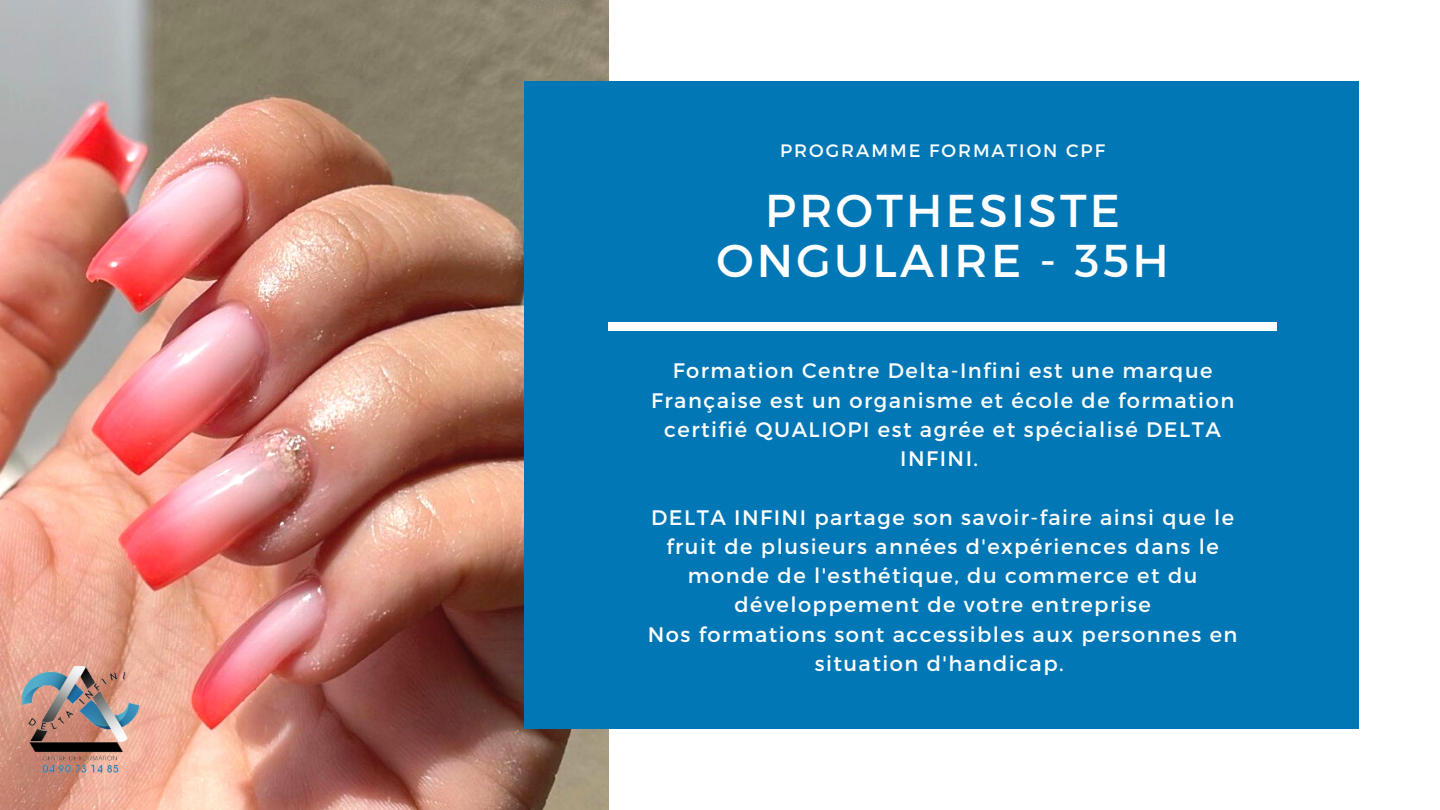
<style>
.page{position:relative;width:1440px;height:810px;background:#fff}
.page>*{position:absolute;margin:0;border:0;box-sizing:border-box;transform-origin:0 0}
.t1{font:46px/49.5px "Montserrat";letter-spacing:.07em;color:#fff;text-align:center}
.t2{font:21px/29.2px "Montserrat";letter-spacing:.07em;color:#fff;text-align:center}
.t3{font:18px "Montserrat";letter-spacing:.11em;color:#fff}
</style>
<div class="page">
<img style="left:0;top:0;width:608px;height:810px">
<div style="left:524px;top:81px;width:835px;height:648px;background:#0177b5"></div>
<div style="left:608px;top:322px;width:669px;height:9px;background:#fff"></div>
<img style="left:17px;top:645px;width:128px;height:149px">
<p class="t3" style="left:780px;top:138px;width:326px">PROGRAMME FORMATION CPF</p>
<h1 class="t1" style="left:716px;top:184px;width:454px">PROTHESISTE<br>ONGULAIRE - 35H</h1>
<p class="t2" style="left:651px;top:355px;width:585px">Formation Centre Delta-Infini est une marque Française est un organisme et école de formation certifié QUALIOPI est agrée et spécialisé DELTA INFINI.</p>
<p class="t2" style="left:648px;top:501px;width:591px">DELTA INFINI partage son savoir-faire ainsi que le fruit de plusieurs années d'expériences dans le monde de l'esthétique, du commerce et du développement de votre entreprise<br>Nos formations sont accessibles aux personnes en situation d'handicap.</p>
</div>
